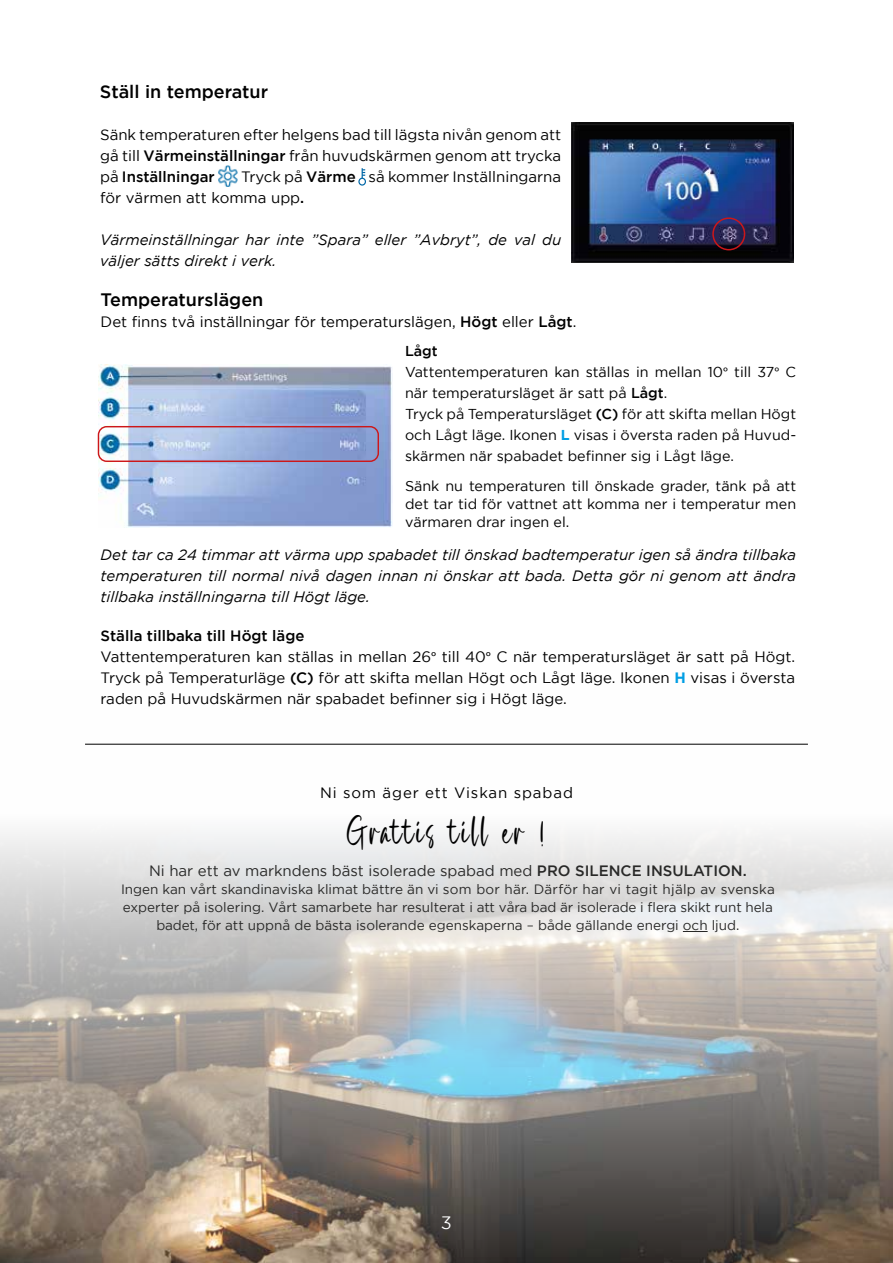
<style>
.page{position:relative;width:893px;height:1263px;background:#fff}
.page>*{position:absolute;margin:0;border:0;box-sizing:border-box;transform-origin:0 0}
.t1{font:40.5px "Hai California";letter-spacing:.06em;color:#000}
.t2{font:500 18px "Gotham";color:#000}
.t3{font:18px "Gotham";color:#fff}
.t4{font:15px/21px "Gotham";color:#000}
.t5{font:italic 15px/21px "Gotham";color:#000}
.t6{font:15px "Gotham";color:#282827}
.t7{font:15px "Gotham";letter-spacing:.06em;color:#000}
.t8{font:14.4px/21px "Gotham";color:#000}
.t9{font:13.5px/18px "Gotham";color:#282827;text-align:center}
.s1{font-weight:500}
.s2{font-family:"Minion Pro"}
.s3{font-weight:700;color:#009ee4}
</style>
<div class="page">
<img style="left:0;top:743px;width:892px;height:520px">
<img style="left:98px;top:365px;width:295px;height:162px">
<div style="left:98px;top:426px;width:281px;height:36px;border:1px solid #cd1719;border-radius:8px"></div>
<div style="left:358px;top:178px;width:8px;height:8px;border:1px solid #0067a7;border-radius:50%"></div>
<svg style="left:362px;top:168px;width:3px;height:10px"></svg>
<img style="left:572px;top:123px;width:221px;height:140px">
<img style="left:218px;top:165px;width:20px;height:22px">
<div style="left:712px;top:217px;width:33px;height:33px;border:2px solid #cd1719;border-radius:50%"></div>
<svg style="left:683px;top:931px;width:25px;height:1px"></svg>
<hr style="left:85px;top:744px;width:723px;height:1px;background:#000">
<p class="t2" style="left:100px;top:84px;width:170px">Ställ in temperatur</p>
<p class="t4" style="left:100px;top:124px;width:463px;text-align:justify">Sänk temperaturen efter helgens bad till lägsta nivån genom att gå till <span class="s1">Värmeinställningar</span> från huvudskärmen genom att trycka på <span class="s1">Inställningar</span></p>
<p class="t4" style="left:100px;top:166px;width:463px;text-indent:134px">. Tryck på <span class="s1">Värme</span> så kommer Inställningarna för värmen att komma upp<span class="s1">.</span></p>
<p class="t5" style="left:100px;top:229px;width:463px">Värmeinställningar har inte ”Spara” eller ”Avbryt”, de val du väljer sätts direkt i verk.</p>
<p class="t2" style="left:101px;top:292px;width:164px">Temperaturslägen</p>
<p class="t4" style="left:101px;top:311px;width:477px">Det finns två inställningar för temperaturslägen, <span class="s1">Högt</span> eller <span class="s1">Lågt</span>.</p>
<p class="t8" style="left:405px;top:341px;width:393px"><span class="s1">Lågt<br></span>Vattentemperaturen kan ställas in mellan 10<span class="s2">°</span> till 37<span class="s2">°</span> C när temperatursläget är satt på <span class="s1">Lågt</span>.<br>Tryck på Temperatursläget <span class="s1">(C)</span> för att skifta mellan Högt och Lågt läge. Ikonen <span class="s3">L</span> visas i översta raden på Huvud&shy;skärmen när spabadet befinner sig i Lågt läge.</p>
<p class="t8" style="left:405px;top:477px;width:393px;line-height:18px;text-align:justify">Sänk nu temperaturen till önskade grader, tänk på att det tar tid för vattnet att komma ner i temperatur men värmaren drar ingen el.</p>
<p class="t5" style="left:101px;top:545px;width:697px;text-align:justify">Det tar ca 24 timmar att värma upp spabadet till önskad badtemperatur igen så ändra tillbaka temperaturen till normal nivå dagen innan ni önskar att bada. Detta gör ni genom att ändra tillbaka inställningarna till Högt läge.</p>
<p class="t4" style="left:101px;top:625px;width:696px"><span class="s1">Ställa tillbaka till Högt läge<br></span>Vattentemperaturen kan ställas in mellan 26<span class="s2">°</span> till 40<span class="s2">°</span> C när temperatursläget är satt på Högt.<br>Tryck på Temperaturläge <span class="s1">(C)</span> för att skifta mellan Högt och Lågt läge. Ikonen <span class="s3">H</span> visas i översta raden på Huvudskärmen när spabadet befinner sig i Högt läge.</p>
<p class="t7" style="left:320px;top:785px;width:254px">Ni som äger ett Viskan spabad</p>
<h1 class="t1" style="left:347px;top:814px;width:200px">Grattis till er !</h1>
<p class="t6" style="left:149px;top:863px;width:599px">Ni har ett av markndens bäst isolerade spabad med <span class="s1">PRO SILENCE INSULATION.</span></p>
<p class="t9" style="left:121px;top:880px;width:655px">Ingen kan vårt skandinaviska klimat bättre än vi som bor här. Därför har vi tagit hjälp av svenska experter på isolering. Vårt samarbete har resulterat i att våra bad är isolerade i flera skikt runt hela badet, för att uppnå de bästa isolerande egenskaperna – både gällande energi och ljud.</p>
<p class="t3" style="left:441px;top:1213px;width:13px">3</p>
</div>
